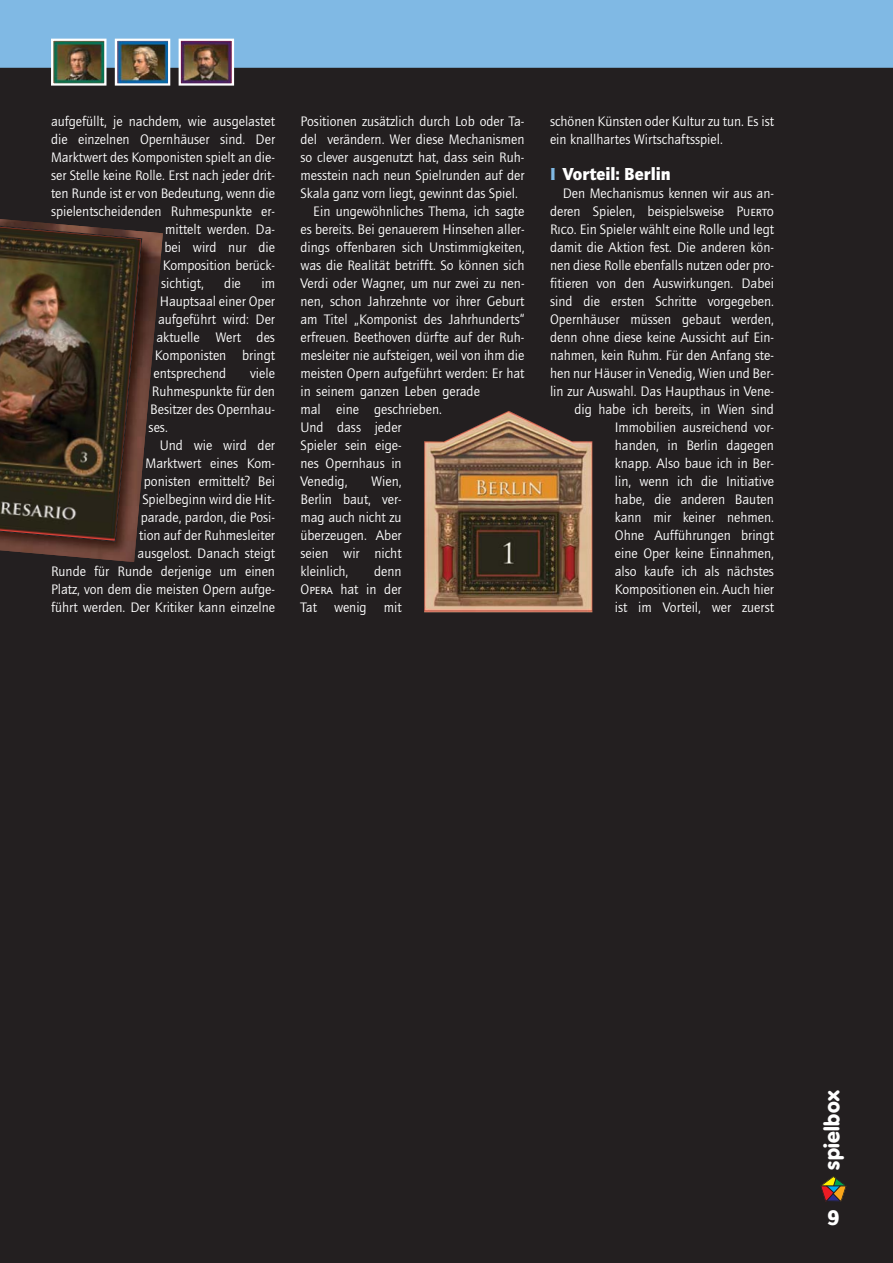
<style>
.page{position:relative;width:893px;height:1263px;background:#fff}
.page>*{position:absolute;margin:0;border:0;box-sizing:border-box;transform-origin:0 0}
.t1{font:900 21.75px "Quay Sans EF";color:#fff}
.t2{font:900 21px "VAG Rounded";letter-spacing:.02em;color:#fff}
.t3{font:900 18px "Quay Sans EF";color:#fff}
.t4{font:14.25px/18px "Quay Sans EF";color:#fff;text-align:justify}
.s1{font-family:"Quay Sans EF Book SC"}
.s2{color:#80b9e4}
</style>
<div class="page">
<div style="left:0;top:0;width:892px;height:1263px;background:#231f20"></div>
<img style="left:0;top:219px;width:163px;height:343px">
<div style="left:0;top:0;width:892px;height:68px;background:#80b9e4"></div>
<img style="left:54px;top:42px;width:49px;height:41px">
<div style="left:51px;top:39px;width:55px;height:47px;border:2px solid #fff"></div>
<img style="left:118px;top:42px;width:49px;height:41px">
<div style="left:115px;top:39px;width:55px;height:47px;border:2px solid #fff"></div>
<img style="left:182px;top:42px;width:49px;height:41px">
<div style="left:179px;top:39px;width:55px;height:47px;border:2px solid #fff"></div>
<svg style="left:820px;top:1176px;width:26px;height:26px"></svg>
<img style="left:0;top:221px;width:142px;height:321px">
<img style="left:424px;top:411px;width:168px;height:201px">
<p class="t4" style="left:51px;top:113px;width:225px">aufgefüllt, je nachdem, wie ausgelastet</p>
<p class="t4" style="left:51px;top:131px;width:225px">die einzelnen Opernhäuser sind. Der</p>
<p class="t4" style="left:51px;top:149px;width:225px">Marktwert des Komponisten spielt an die-</p>
<p class="t4" style="left:51px;top:167px;width:225px">ser Stelle keine Rolle. Erst nach jeder drit-</p>
<p class="t4" style="left:51px;top:185px;width:225px">ten Runde ist er von Bedeutung, wenn die</p>
<p class="t4" style="left:51px;top:203px;width:225px">spielentscheidenden Ruhmespunkte er-</p>
<p class="t4" style="left:165px;top:221px;width:111px">mittelt werden. Da-</p>
<p class="t4" style="left:164px;top:239px;width:112px">bei wird nur die</p>
<p class="t4" style="left:163px;top:257px;width:114px">Komposition berück-</p>
<p class="t4" style="left:161px;top:275px;width:44px">sichtigt,</p>
<p class="t4" style="left:224px;top:275px;width:18px">die</p>
<p class="t4" style="left:261px;top:275px;width:15px">im</p>
<p class="t4" style="left:160px;top:293px;width:117px">Hauptsaal einer Oper</p>
<p class="t4" style="left:158px;top:311px;width:118px">aufgeführt wird: Der</p>
<p class="t4" style="left:157px;top:329px;width:120px">aktuelle Wert des</p>
<p class="t4" style="left:155px;top:347px;width:122px">Komponisten bringt</p>
<p class="t4" style="left:153px;top:365px;width:74px">entsprechend</p>
<p class="t4" style="left:149px;top:365px;width:128px;text-indent:101px">viele Ruhmespunkte für den Besitzer des Opernhau&shy;ses.</p>
<p class="t4" style="left:51px;top:437px;width:225px;text-align:right">Und wie wird der<br>Marktwert eines Kom-<br>ponisten ermittelt? Bei<br>Spielbeginn wird die Hit-<br>parade, pardon, die Posi-<br>tion auf der Ruhmesleiter<br>ausgelost. Danach steigt<br>Runde für Runde derjenige um einen<br>Platz, von dem die meisten Opern aufge&shy;führt werden. Der Kritiker kann einzelne</p>
<p class="t4" style="left:300px;top:113px;width:225px">Positionen zusätzlich durch Lob oder Ta-</p>
<p class="t4" style="left:300px;top:131px;width:225px">del verändern. Wer diese Mechanismen</p>
<p class="t4" style="left:300px;top:149px;width:225px">so clever ausgenutzt hat, dass sein Ruh-</p>
<p class="t4" style="left:300px;top:167px;width:225px">messtein nach neun Spielrunden auf der</p>
<p class="t4" style="left:300px;top:185px;width:219px">Skala ganz vorn liegt, gewinnt das Spiel.</p>
<p class="t4" style="left:313px;top:203px;width:213px">Ein ungewöhnliches Thema, ich sagte</p>
<p class="t4" style="left:300px;top:221px;width:225px">es bereits. Bei genauerem Hinsehen aller-</p>
<p class="t4" style="left:300px;top:239px;width:225px">dings offenbaren sich Unstimmigkeiten,</p>
<p class="t4" style="left:300px;top:257px;width:225px">was die Realität betrifft. So können sich</p>
<p class="t4" style="left:300px;top:275px;width:225px">Verdi oder Wagner, um nur zwei zu nen-</p>
<p class="t4" style="left:300px;top:293px;width:225px">nen, schon Jahrzehnte vor ihrer Geburt</p>
<p class="t4" style="left:300px;top:311px;width:225px">am Titel „Komponist des Jahrhunderts“</p>
<p class="t4" style="left:300px;top:329px;width:225px">erfreuen. Beethoven dürfte auf der Ruh-</p>
<p class="t4" style="left:300px;top:347px;width:225px">mesleiter nie aufsteigen, weil von ihm die</p>
<p class="t4" style="left:300px;top:365px;width:225px">meisten Opern aufgeführt werden: Er hat</p>
<p class="t4" style="left:300px;top:383px;width:181px">in seinem ganzen Leben gerade</p>
<p class="t4" style="left:300px;top:401px;width:143px">mal eine geschrieben.</p>
<p class="t4" style="left:300px;top:419px;width:103px">Und dass jeder</p>
<p class="t4" style="left:300px;top:437px;width:103px">Spieler sein eige-</p>
<p class="t4" style="left:300px;top:455px;width:103px">nes Opernhaus in</p>
<p class="t4" style="left:300px;top:473px;width:48px">Venedig,</p>
<p class="t4" style="left:300px;top:473px;width:103px;text-indent:71px">Wien, Berlin baut, ver&shy;mag auch nicht zu überzeugen. Aber seien wir nicht kleinlich,</p>
<p class="t4" style="left:300px;top:563px;width:103px;text-indent:74px">denn <span class="s1">Opera</span> hat in der Tat wenig mit</p>
<p class="t4" style="left:550px;top:113px;width:225px">schönen Künsten oder Kultur zu tun. Es ist ein knallhartes Wirtschaftsspiel.</p>
<p class="t3" style="left:550px;top:167px;width:122px"><span class="s2">I</span> Vorteil: Berlin</p>
<p class="t4" style="left:550px;top:185px;width:226px;text-align:right">Den Mechanismus kennen wir aus an&shy;deren Spielen, beispielsweise <span class="s1">Puerto<br>Rico</span>. Ein Spieler wählt eine Rolle und legt damit die Aktion fest. Die anderen kön&shy;nen diese Rolle ebenfalls nutzen oder pro&shy;fitieren von den Auswirkungen. Dabei sind die ersten Schritte vorgegeben.<br>Opernhäuser müssen gebaut werden, denn ohne diese keine Aussicht auf Ein&shy;nahmen, kein Ruhm. Für den Anfang ste&shy;hen nur Häuser in Venedig, Wien und Ber&shy;lin zur Auswahl. Das Haupthaus in Vene&shy;dig habe ich bereits, in Wien sind<br>Immobilien ausreichend vor-<br>handen, in Berlin dagegen<br>knapp. Also baue ich in Ber-<br>lin, wenn ich die Initiative<br>habe, die anderen Bauten<br>kann mir keiner nehmen.<br>Ohne Aufführungen bringt<br>eine Oper keine Einnahmen,<br>also kaufe ich als nächstes<br>Kompositionen ein. Auch hier<br>ist im Vorteil, wer zuerst</p>
<h2 class="t2" style="left:823px;top:1170px;width:81px;rotate:-90deg">spielbox</h2>
<h1 class="t1" style="left:827px;top:1209px;width:14px">9</h1>
</div>
